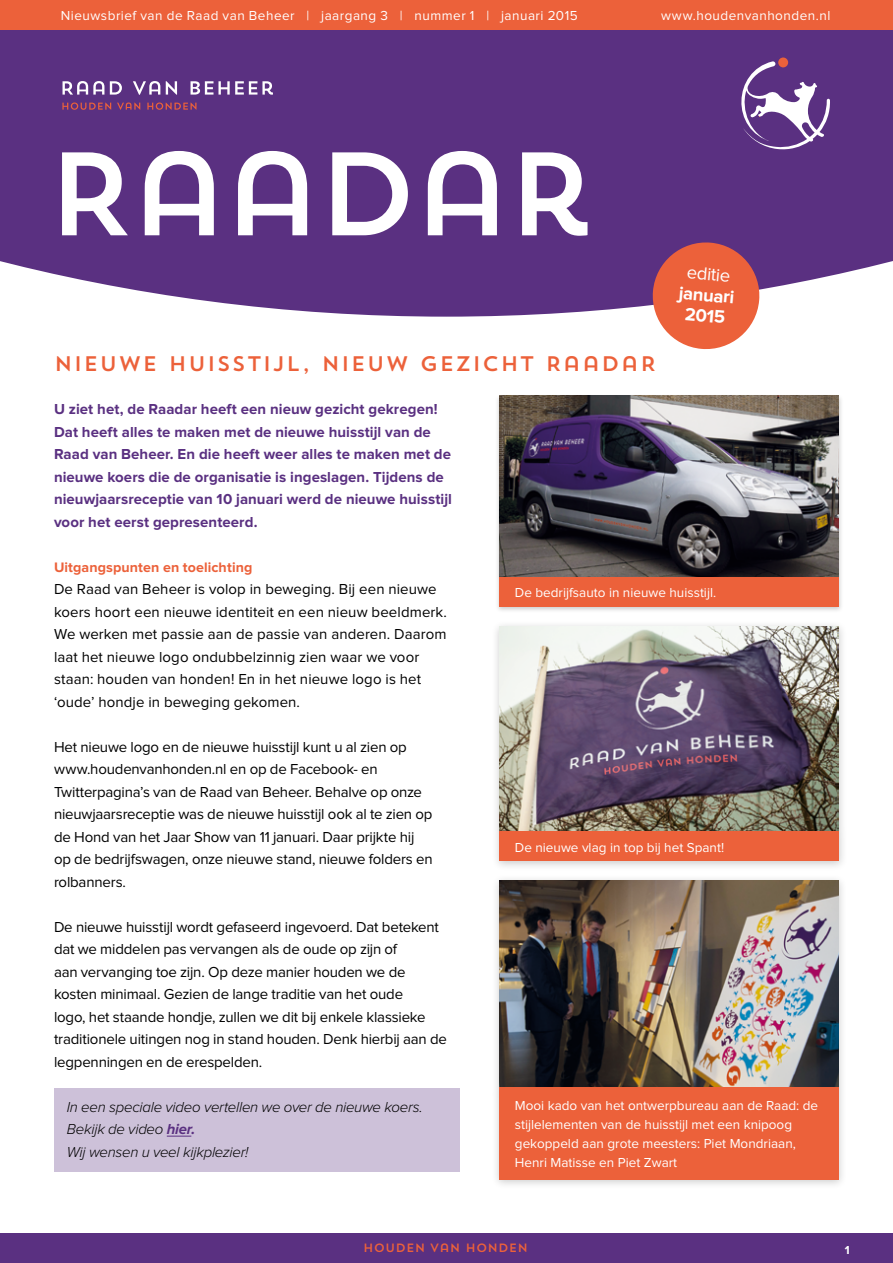
<style>
.page{position:relative;width:893px;height:1263px;background:#fff}
.page>*{position:absolute;margin:0;border:0;box-sizing:border-box;transform-origin:0 0}
.t1{font:117.9px "Trend Sans One";letter-spacing:-.07em;color:#fff}
.t2{font:21px "Trend Sans One";letter-spacing:.045em;color:#ec613a}
.t3{font:700 18.45px/20.9px "Proxima Nova";color:#fff;text-align:center}
.t4{font:18.45px "Proxima Nova";color:#fff}
.t5{font:15px/22.5px "Proxima Nova";letter-spacing:-.01em;color:#000}
.t6{font:700 15px/22.5px "Proxima Nova";letter-spacing:.005em;color:#5a3081}
.t7{font:italic 300 15px/22.5px "Proxima Nova";letter-spacing:-.02em;color:#000}
.t8{font:700 14.25px "Proxima Nova";letter-spacing:.005em;color:#ec613a}
.t9{font:13.5px/18.8px "Proxima Nova";color:#fff}
.t10{font:13.5px "Proxima Nova";letter-spacing:.035em;color:#fff}
.t11{font:12px "Trend Sans One";color:#ec613a}
.t12{font:700 12px "Proxima Nova";color:#fff}
.s1{font-weight:700;color:#5a3081}
</style>
<div class="page">
<div style="left:0;top:30px;width:893px;height:287px;background:#5a3081"></div>
<svg style="left:63px;top:81px;width:41px;height:14px"></svg>
<svg style="left:110px;top:81px;width:12px;height:14px"></svg>
<svg style="left:133px;top:81px;width:27px;height:14px"></svg>
<svg style="left:166px;top:81px;width:11px;height:14px"></svg>
<svg style="left:191px;top:81px;width:82px;height:14px"></svg>
<svg style="left:62px;top:103px;width:49px;height:7px"></svg>
<svg style="left:117px;top:103px;width:23px;height:7px"></svg>
<svg style="left:147px;top:103px;width:49px;height:7px"></svg>
<svg style="left:730px;top:61px;width:100px;height:89px"></svg>
<div style="left:778px;top:58px;width:10px;height:9px;background:#eb613a;border-radius:50%"></div>
<div style="left:0;top:0;width:893px;height:30px;background:#ec613a"></div>
<div style="left:0;top:1233px;width:893px;height:30px;background:#5a3081"></div>
<svg style="left:650px;top:240px;width:112px;height:110px;background:#d96e5e"></svg>
<div style="left:54px;top:1088px;width:405px;height:84px;background:#cdc1d9"></div>
<svg style="left:167px;top:1136px;width:24px;height:1px"></svg>
<div style="left:491px;top:874px;width:356px;height:315px;background:#000;opacity:.2"></div>
<img style="left:500px;top:880px;width:339px;height:207px">
<div style="left:500px;top:1087px;width:339px;height:92px;background:#ec613a"></div>
<div style="left:495px;top:394px;width:349px;height:219px;background:#000;opacity:.2"></div>
<img style="left:499px;top:396px;width:340px;height:181px">
<div style="left:500px;top:577px;width:339px;height:30px;background:#ec613a"></div>
<div style="left:491px;top:620px;width:356px;height:252px;background:#000;opacity:.2"></div>
<img style="left:499px;top:627px;width:340px;height:204px">
<div style="left:500px;top:831px;width:339px;height:30px;background:#ec613a"></div>
<p class="t10" style="left:61px;top:9px;width:519px">Nieuwsbrief van de Raad van Beheer | jaargang 3 | nummer 1 | januari 2015</p>
<p class="t10" style="left:661px;top:9px;width:171px">www.houdenvanhonden.nl</p>
<h1 class="t1" style="left:45px;top:118px;width:555px">RAADAR</h1>
<h2 class="t2" style="left:54px;top:350px;width:604px">NIEUWE HUISSTIJL, NIEUW GEZICHT RAADAR</h2>
<p class="t4" style="left:688px;top:264px;width:45px;rotate:5deg">editie</p>
<p class="t3" style="left:680px;top:283px;width:57px;rotate:5deg">januari<br>2015</p>
<p class="t6" style="left:54px;top:398px;width:400px">U ziet het, de Raadar heeft een nieuw gezicht gekregen!<br>Dat heeft alles te maken met de nieuwe huisstijl van de Raad van Beheer. En die heeft weer alles te maken met de nieuwe koers die de organisatie is ingeslagen. Tijdens de nieuwjaarsreceptie van 10 januari werd de nieuwe huisstijl voor het eerst gepresenteerd.</p>
<p class="t8" style="left:54px;top:560px;width:200px">Uitgangspunten en toelichting</p>
<p class="t5" style="left:54px;top:578px;width:395px">De Raad van Beheer is volop in beweging. Bij een nieuwe koers hoort een nieuwe identiteit en een nieuw beeldmerk.<br>We werken met passie aan de passie van anderen. Daarom laat het nieuwe logo ondubbelzinnig zien waar we voor staan: houden van honden! En in het nieuwe logo is het ‘oude’ hondje in beweging gekomen.</p>
<p class="t5" style="left:54px;top:736px;width:380px">Het nieuwe logo en de nieuwe huisstijl kunt u al zien op www.houdenvanhonden.nl en op de Facebook- en Twitterpagina’s van de Raad van Beheer. Behalve op onze nieuwjaarsreceptie was de nieuwe huisstijl ook al te zien op de Hond van het Jaar Show van 11 januari. Daar prijkte hij op de bedrijfswagen, onze nieuwe stand, nieuwe folders en rolbanners.</p>
<p class="t5" style="left:54px;top:916px;width:395px">De nieuwe huisstijl wordt gefaseerd ingevoerd. Dat betekent dat we middelen pas vervangen als de oude op zijn of<br>aan vervanging toe zijn. Op deze manier houden we de kosten minimaal. Gezien de lange traditie van het oude<br>logo, het staande hondje, zullen we dit bij enkele klassieke traditionele uitingen nog in stand houden. Denk hierbij aan de legpenningen en de erespelden.</p>
<p class="t7" style="left:67px;top:1096px;width:358px">In een speciale video vertellen we over de nieuwe koers.<br>Bekijk de video <span class="s1">hier.<br></span>Wij wensen u veel kijkplezier!</p>
<p class="t9" style="left:515px;top:584px;width:203px">De bedrijfsauto in nieuwe huisstijl.</p>
<p class="t9" style="left:515px;top:838px;width:211px">De nieuwe vlag in top bij het Spant!</p>
<p class="t9" style="left:515px;top:1097px;width:305px">Mooi kado van het ontwerpbureau aan de Raad: de stijlelementen van de huisstijl met een knipoog gekoppeld aan grote meesters: Piet Mondriaan, Henri Matisse en Piet Zwart</p>
<p class="t11" style="left:363px;top:1240px;width:167px">HOUDEN VAN HONDEN</p>
<p class="t12" style="left:845px;top:1245px;width:6px">1</p>
</div>
